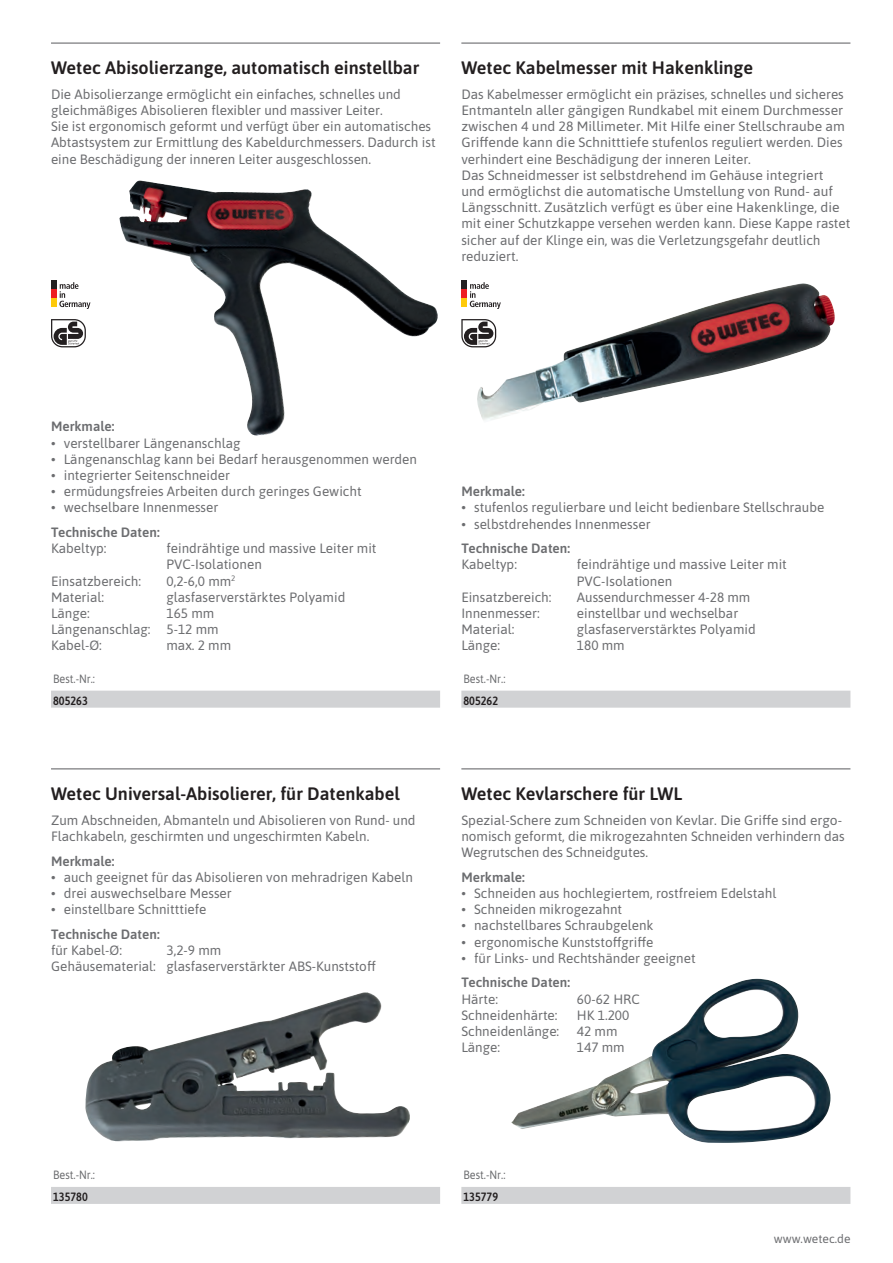
<style>
.page{position:relative;width:893px;height:1263px;background:#fff}
.page>*{position:absolute;margin:0;border:0;box-sizing:border-box;transform-origin:0 0}
.t1{font:600 18px "Asap";color:#231f20}
.t2{font:13.5px/16.2px "Asap";color:#6c6d70}
.t3{font:600 13.5px "Asap";color:#6c6d70}
.t4{font:12px "Asap";color:#6c6d70;scale:.9 1}
.t5{font:600 12px "Asap";color:#231f20;scale:.9 1}
.t6{font:12px "Asap";color:#6c6d70}
</style>
<div class="page">
<div style="left:461px;top:691px;width:389px;height:17px;background:#d1d2d4"></div>
<img style="left:477px;top:283px;width:358px;height:137px">
<hr style="left:461px;top:43px;width:389px;height:1px;background:#6c6d70">
<div style="left:461px;top:1187px;width:389px;height:17px;background:#d1d2d4"></div>
<img style="left:511px;top:979px;width:319px;height:164px">
<hr style="left:461px;top:768px;width:389px;height:1px;background:#6c6d70">
<div style="left:51px;top:1187px;width:389px;height:17px;background:#d1d2d4"></div>
<img style="left:85px;top:992px;width:325px;height:149px">
<hr style="left:51px;top:768px;width:389px;height:1px;background:#6c6d70">
<div style="left:51px;top:691px;width:389px;height:17px;background:#d1d2d4"></div>
<img style="left:119px;top:181px;width:319px;height:255px">
<hr style="left:51px;top:43px;width:389px;height:1px;background:#6c6d70">
<svg style="left:59px;top:282px;width:31px;height:27px"></svg>
<div style="left:51px;top:281px;width:6px;height:8px;background:#231f20"></div>
<div style="left:51px;top:290px;width:6px;height:8px;background:#ee1d23"></div>
<div style="left:51px;top:299px;width:6px;height:8px;background:#feca0a"></div>
<svg style="left:470px;top:282px;width:31px;height:27px"></svg>
<div style="left:461px;top:281px;width:6px;height:8px;background:#231f20"></div>
<div style="left:461px;top:290px;width:6px;height:8px;background:#ee1d23"></div>
<div style="left:461px;top:299px;width:6px;height:8px;background:#feca0a"></div>
<svg style="left:51px;top:319px;width:35px;height:28px"></svg>
<svg style="left:461px;top:319px;width:35px;height:28px"></svg>
<h1 class="t1" style="left:51px;top:55px;width:370px">Wetec Abisolierzange, automatisch einstellbar</h1>
<p class="t2" style="left:51px;top:85px;width:386px">Die Abisolierzange ermöglicht ein einfaches, schnelles und gleichmäßiges Abisolieren flexibler und massiver Leiter.<br>Sie ist ergonomisch geformt und verfügt über ein automatisches Abtastsystem zur Ermittlung des Kabeldurchmessers. Dadurch ist eine Beschädigung der inneren Leiter ausgeschlossen.</p>
<h1 class="t1" style="left:461px;top:55px;width:293px">Wetec Kabelmesser mit Hakenklinge</h1>
<p class="t2" style="left:461px;top:85px;width:391px">Das Kabelmesser ermöglicht ein präzises, schnelles und sicheres Entmanteln aller gängigen Rundkabel mit einem Durchmesser zwischen 4 und 28 Millimeter. Mit Hilfe einer Stellschraube am Griffende kann die Schnitttiefe stufenlos reguliert werden. Dies verhindert eine Beschädigung der inneren Leiter.<br>Das Schneidmesser ist selbstdrehend im Gehäuse integriert<br>und ermöglichst die automatische Umstellung von Rund- auf Längsschnitt. Zusätzlich verfügt es über eine Hakenklinge, die mit einer Schutzkappe versehen werden kann. Diese Kappe rastet sicher auf der Klinge ein, was die Verletzungsgefahr deutlich reduziert.</p>
<p class="t3" style="left:51px;top:417px;width:65px">Merkmale:</p>
<p class="t2" style="left:51px;top:434px;width:191px">• verstellbarer Längenanschlag</p>
<p class="t2" style="left:51px;top:450px;width:368px">• Längenanschlag kann bei Bedarf herausgenommen werden</p>
<p class="t2" style="left:51px;top:466px;width:180px">• integrierter Seitenschneider</p>
<p class="t2" style="left:51px;top:483px;width:312px">• ermüdungsfreies Arbeiten durch geringes Gewicht</p>
<p class="t2" style="left:51px;top:499px;width:169px">• wechselbare Innenmesser</p>
<p class="t3" style="left:51px;top:523px;width:110px">Technische Daten:</p>
<p class="t2" style="left:51px;top:540px;width:57px">Kabeltyp:</p>
<p class="t2" style="left:167px;top:540px;width:212px">feindrähtige und massive Leiter mit<br>PVC-Isolationen</p>
<p class="t2" style="left:51px;top:572px;width:92px">Einsatzbereich:</p>
<p class="t2" style="left:167px;top:572px;width:70px">0,2-6,0 mm<sup>2</sup></p>
<p class="t2" style="left:51px;top:588px;width:55px">Material:</p>
<p class="t2" style="left:167px;top:588px;width:180px">glasfaserverstärktes Polyamid</p>
<p class="t2" style="left:51px;top:604px;width:40px">Länge:</p>
<p class="t2" style="left:51px;top:604px;width:169px;text-indent:116px">165 mm<br>Längenanschlag: 5-12 mm<br>Kabel-Ø:</p>
<p class="t2" style="left:167px;top:637px;width:66px">max. 2 mm</p>
<p class="t4" style="left:53px;top:670px;width:48px">Best.-Nr.:</p>
<p class="t5" style="left:53px;top:692px;width:40px">805263</p>
<h1 class="t1" style="left:51px;top:781px;width:350px">Wetec Universal-Abisolierer, für Datenkabel</h1>
<p class="t2" style="left:51px;top:811px;width:366px">Zum Abschneiden, Abmanteln und Abisolieren von Rund- und<br>Flachkabeln, geschirmten und ungeschirmten Kabeln.</p>
<p class="t3" style="left:51px;top:851px;width:65px">Merkmale:</p>
<p class="t2" style="left:51px;top:868px;width:363px">• auch geeignet für das Abisolieren von mehradrigen Kabeln</p>
<p class="t2" style="left:51px;top:884px;width:182px">• drei auswechselbare Messer</p>
<p class="t2" style="left:51px;top:900px;width:157px">• einstellbare Schnitttiefe</p>
<p class="t3" style="left:51px;top:924px;width:110px">Technische Daten:</p>
<p class="t2" style="left:51px;top:941px;width:73px">für Kabel-Ø:</p>
<p class="t2" style="left:51px;top:941px;width:326px;text-indent:116px">3,2-9 mm<br>Gehäusematerial: glasfaserverstärkter ABS-Kunststoff</p>
<p class="t3" style="left:461px;top:482px;width:65px">Merkmale:</p>
<p class="t2" style="left:461px;top:499px;width:365px">• stufenlos regulierbare und leicht bedienbare Stellschraube</p>
<p class="t2" style="left:461px;top:515px;width:191px">• selbstdrehendes Innenmesser</p>
<p class="t3" style="left:461px;top:539px;width:110px">Technische Daten:</p>
<p class="t2" style="left:461px;top:556px;width:57px">Kabeltyp:</p>
<p class="t2" style="left:577px;top:556px;width:212px">feindrähtige und massive Leiter mit<br>PVC-Isolationen</p>
<p class="t2" style="left:461px;top:588px;width:92px">Einsatzbereich:</p>
<p class="t2" style="left:577px;top:588px;width:175px">Aussendurchmesser 4-28 mm</p>
<p class="t2" style="left:461px;top:604px;width:80px">Innenmesser:</p>
<p class="t2" style="left:577px;top:604px;width:163px">einstellbar und wechselbar</p>
<p class="t2" style="left:461px;top:621px;width:55px">Material:</p>
<p class="t2" style="left:577px;top:621px;width:180px">glasfaserverstärktes Polyamid</p>
<p class="t2" style="left:461px;top:637px;width:40px">Länge:</p>
<p class="t2" style="left:577px;top:637px;width:49px">180 mm</p>
<p class="t4" style="left:463px;top:670px;width:48px">Best.-Nr.:</p>
<p class="t5" style="left:463px;top:692px;width:40px">805262</p>
<h1 class="t1" style="left:461px;top:781px;width:222px">Wetec Kevlarschere für LWL</h1>
<p class="t2" style="left:461px;top:811px;width:385px">Spezial-Schere zum Schneiden von Kevlar. Die Griffe sind ergo&shy;nomisch geformt, die mikrogezahnten Schneiden verhindern das<br>Wegrutschen des Schneidgutes.</p>
<p class="t3" style="left:461px;top:867px;width:65px">Merkmale:</p>
<p class="t2" style="left:461px;top:884px;width:317px">• Schneiden aus hochlegiertem, rostfreiem Edelstahl</p>
<p class="t2" style="left:461px;top:900px;width:162px">• Schneiden mikrogezahnt</p>
<p class="t2" style="left:461px;top:917px;width:194px">• nachstellbares Schraubgelenk</p>
<p class="t2" style="left:461px;top:933px;width:194px">• ergonomische Kunststoffgriffe</p>
<p class="t2" style="left:461px;top:949px;width:236px">• für Links- und Rechtshänder geeignet</p>
<p class="t3" style="left:461px;top:973px;width:110px">Technische Daten:</p>
<p class="t2" style="left:461px;top:990px;width:38px">Härte:</p>
<p class="t2" style="left:577px;top:990px;width:64px">60-62 HRC</p>
<p class="t2" style="left:461px;top:1006px;width:98px">Schneidenhärte:</p>
<p class="t2" style="left:577px;top:1006px;width:54px">HK 1.200</p>
<p class="t2" style="left:461px;top:1022px;width:99px">Schneidenlänge:</p>
<p class="t2" style="left:577px;top:1022px;width:42px">42 mm</p>
<p class="t2" style="left:461px;top:1039px;width:40px">Länge:</p>
<p class="t2" style="left:577px;top:1039px;width:49px">147 mm</p>
<p class="t4" style="left:53px;top:1166px;width:48px">Best.-Nr.:</p>
<p class="t5" style="left:53px;top:1188px;width:40px">135780</p>
<p class="t4" style="left:463px;top:1166px;width:48px">Best.-Nr.:</p>
<p class="t5" style="left:463px;top:1188px;width:40px">135779</p>
<p class="t6" style="left:774px;top:1231px;width:78px">www.wetec.de</p>
</div>
